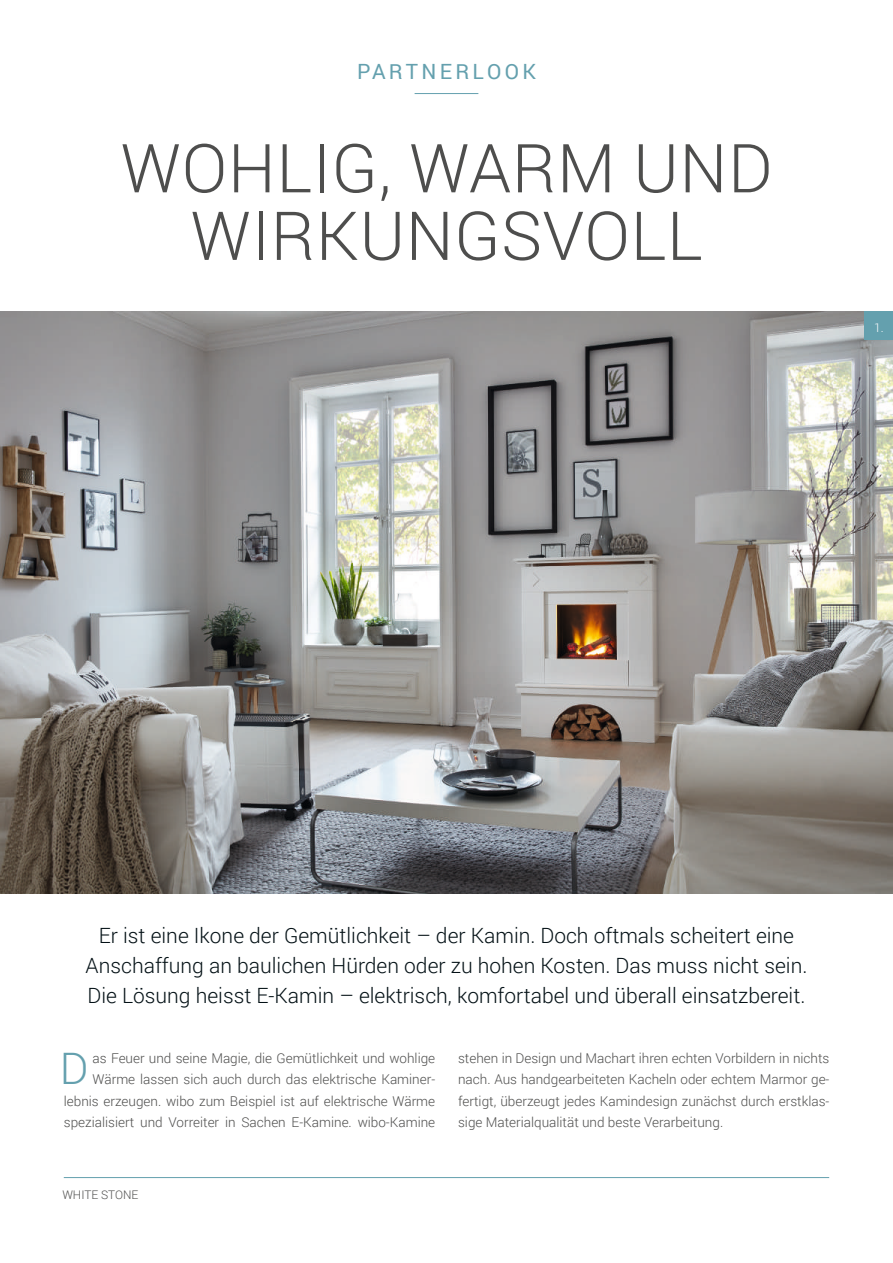
<style>
.page{position:relative;width:893px;height:1263px;background:#fff}
.page>*{position:absolute;margin:0;border:0;box-sizing:border-box;transform-origin:0 0}
.t1{font:300 67.5px/67.5px "Roboto";letter-spacing:.01em;color:#4e4e4d;text-align:center}
.t2{font:300 43.35px "Roboto";color:#64a0ae}
.t3{font:300 21px/30px "Roboto";color:#041116;text-align:center}
.t4{font:21px "Roboto";letter-spacing:.16em;color:#64a0ae}
.t5{font:300 13.5px/21.3px "Roboto";color:#4e4e4d;text-align:right}
.t6{font:300 12px "Roboto";color:#fff}
.t7{font:300 11.85px "Roboto";color:#4e4e4d}
</style>
<div class="page">
<img style="left:0;top:312px;width:893px;height:581px">
<hr style="left:415px;top:93px;width:63px;height:1px;background:#64a0ae">
<hr style="left:64px;top:1177px;width:765px;height:1px;background:#64a0ae">
<div style="left:865px;top:312px;width:28px;height:28px;background:#64a0ae"></div>
<h3 class="t4" style="left:357px;top:57px;width:180px">PARTNERLOOK</h3>
<h1 class="t1" style="left:121px;top:132px;width:653px">WOHLIG, WARM UND<br>WIRKUNGSVOLL</h1>
<p class="t6" style="left:874px;top:320px;width:11px">1.</p>
<h3 class="t3" style="left:86px;top:920px;width:723px">Er ist eine Ikone der Gemütlichkeit – der Kamin. Doch oftmals scheitert eine<br>Anschaffung an baulichen Hürden oder zu hohen Kosten. Das muss nicht sein.<br>Die Lösung heisst E-Kamin – elektrisch, komfortabel und überall einsatzbereit.</h3>
<p class="t5" style="left:64px;top:1047px;width:373px">as Feuer und seine Magie, die Gemütlichkeit und wohlige Wärme lassen sich auch durch das elektrische Kaminer&shy;lebnis erzeugen. wibo zum Beispiel ist auf elektrische Wärme spezialisiert und Vorreiter in Sachen E-Kamine. wibo-Kamine</p>
<p class="t5" style="left:458px;top:1047px;width:373px;text-align:justify">stehen in Design und Machart ihren echten Vorbildern in nichts nach. Aus handgearbeiteten Kacheln oder echtem Marmor ge&shy;fertigt, überzeugt jedes Kamindesign zunächst durch erstklas&shy;sige Materialqualität und beste Verarbeitung.</p>
<h2 class="t2" style="left:60px;top:1039px;width:30px">D</h2>
<p class="t7" style="left:62px;top:1186px;width:78px">WHITE STONE</p>
</div>
